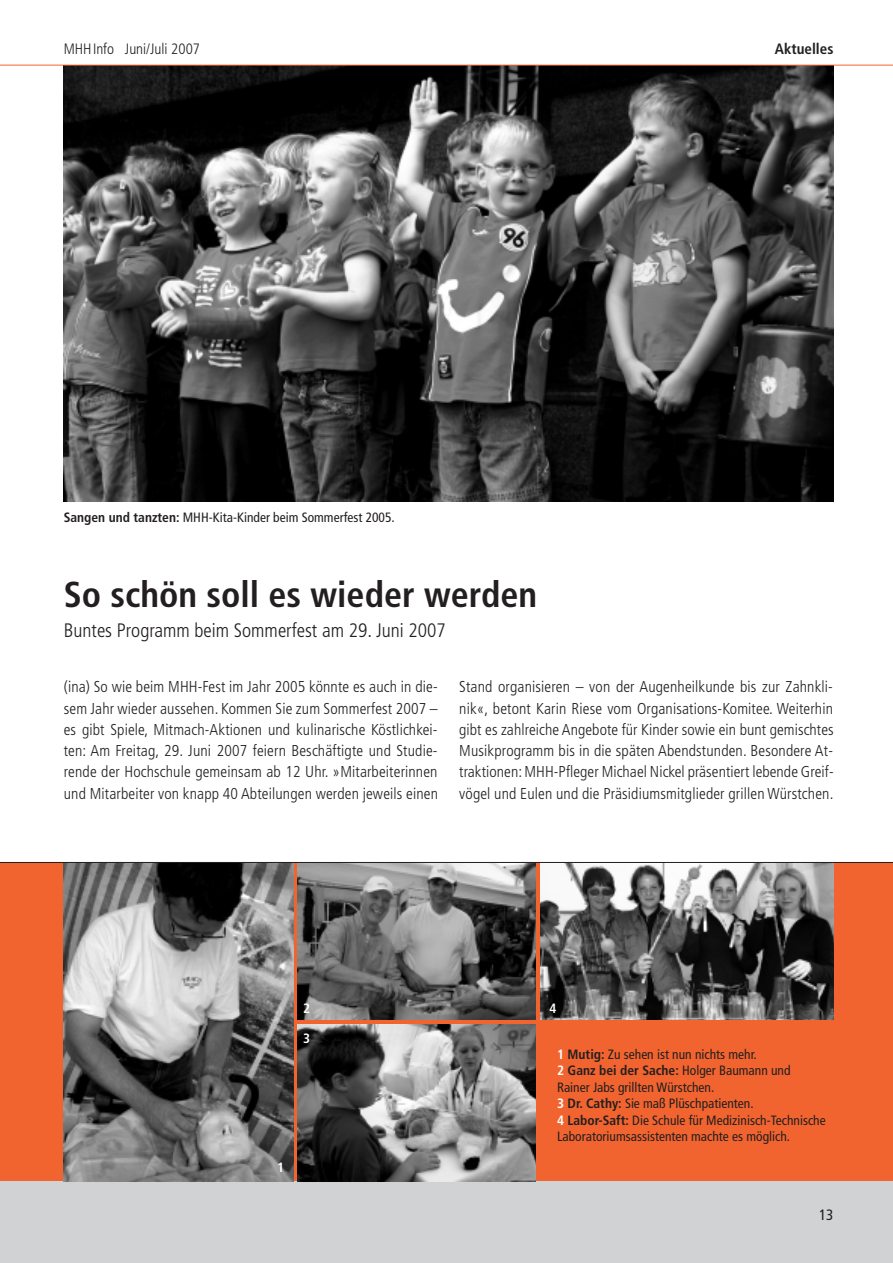
<style>
.page{position:relative;width:893px;height:1263px;background:#fff}
.page>*{position:absolute;margin:0;border:0;box-sizing:border-box;transform-origin:0 0}
.t1{font:700 condensed 36px "Frutiger LT Std";color:#231f20}
.t2{font:300 condensed 19.5px "Frutiger LT Std";color:#231f20}
.t3{font:300 condensed 15.75px/21.3px "Frutiger LT Std";letter-spacing:.01em;color:#231f20;text-align:justify}
.t4{font:300 condensed 15px "Frutiger LT Std";color:#231f20}
.t5{font:700 condensed 15px "Frutiger LT Std";color:#231f20}
.t6{font:condensed 15px "Frutiger";color:#231f20}
.t7{font:condensed 13.5px/16.5px "Frutiger";color:#231f20}
.t8{font:700 condensed 13.5px "Frutiger LT Std";color:#231f20}
.t9{font:700 condensed 13.5px "Frutiger LT Std";color:#fff}
.s1{font-family:"Frutiger LT Std";font-weight:700}
.s2{font-family:"Frutiger LT Std";font-weight:700;color:#fff}
.s3{color:#fff}
.s4{font-family:"Frutiger";font-weight:400}
</style>
<div class="page">
<div style="left:0;top:862px;width:892px;height:401px;background:#d1d2d4"></div>
<img style="left:64px;top:66px;width:769px;height:435px">
<div style="left:0;top:862px;width:892px;height:319px;background:#f2642f"></div>
<hr style="left:0;top:65px;width:892px;height:1px;background:#f2642f">
<img style="left:298px;top:863px;width:238px;height:157px">
<img style="left:540px;top:863px;width:293px;height:157px">
<img style="left:64px;top:863px;width:229px;height:318px">
<img style="left:298px;top:1024px;width:238px;height:157px">
<hr style="left:0;top:862px;width:892px;height:1px;background:#231f20">
<p class="t4" style="left:64px;top:43px;width:138px">MHHInfo Juni/Juli 2007</p>
<p class="t5" style="left:775px;top:43px;width:60px">Aktuelles</p>
<p class="t7" style="left:64px;top:510px;width:333px"><span class="s1">Sangen und tanzten:</span> MHH-Kita-Kinder beim Sommerfest 2005.</p>
<h1 class="t1" style="left:64px;top:580px;width:475px">So schön soll es wieder werden</h1>
<p class="t2" style="left:64px;top:623px;width:384px">Buntes Programm beim Sommerfest am 29. Juni 2007</p>
<p class="t3" style="left:64px;top:677px;width:376px">(ina) So wie beim MHH-Fest im Jahr 2005 könnte es auch in die&shy;sem Jahr wieder aussehen. Kommen Sie zum Sommerfest 2007 – es gibt Spiele, Mitmach-Aktionen und kulinarische Köstlichkei&shy;ten: Am Freitag, 29. Juni 2007 feiern Beschäftigte und Studie&shy;rende der Hochschule gemeinsam ab 12 Uhr. »Mitarbeiterinnen und Mitarbeiter von knapp 40 Abteilungen werden jeweils einen</p>
<p class="t3" style="left:459px;top:677px;width:376px">Stand organisieren – von der Augenheilkunde bis zur Zahnkli&shy;nik«, betont Karin Riese vom Organisations-Komitee. Weiterhin gibt es zahlreiche Angebote für Kinder sowie ein bunt gemischtes Musikprogramm bis in die späten Abendstunden. Besondere At&shy;traktionen: MHH-Pfleger Michael Nickel präsentiert lebende Greif&shy;vögel und Eulen und die Präsidiumsmitglieder grillen Würstchen.</p>
<p class="t9" style="left:303px;top:1003px;width:9px">2</p>
<p class="t9" style="left:549px;top:1003px;width:9px">4</p>
<p class="t9" style="left:303px;top:1032px;width:9px">3</p>
<p class="t9" style="left:277px;top:1161px;width:9px">1</p>
<p class="t7" style="left:557px;top:1047px;width:201px"><span class="s2">1</span> <span class="s1">Mutig:</span> Zu sehen ist nun nichts mehr.</p>
<p class="t8" style="left:557px;top:1065px;width:235px"><span class="s3">2</span> Ganz bei der Sache: <span class="s4">Holger Baumann und</span></p>
<p class="t7" style="left:557px;top:1080px;width:270px">Rainer Jabs grillten Würstchen.<br><span class="s2">3</span> <span class="s1">Dr. Cathy:</span> Sie maß Plüschpatienten.<br><span class="s2">4</span> <span class="s1">Labor-Saft:</span> Die Schule für Medizinisch-Technische Laboratoriumsassistenten machte es möglich.</p>
<p class="t6" style="left:819px;top:1209px;width:16px">13</p>
</div>
